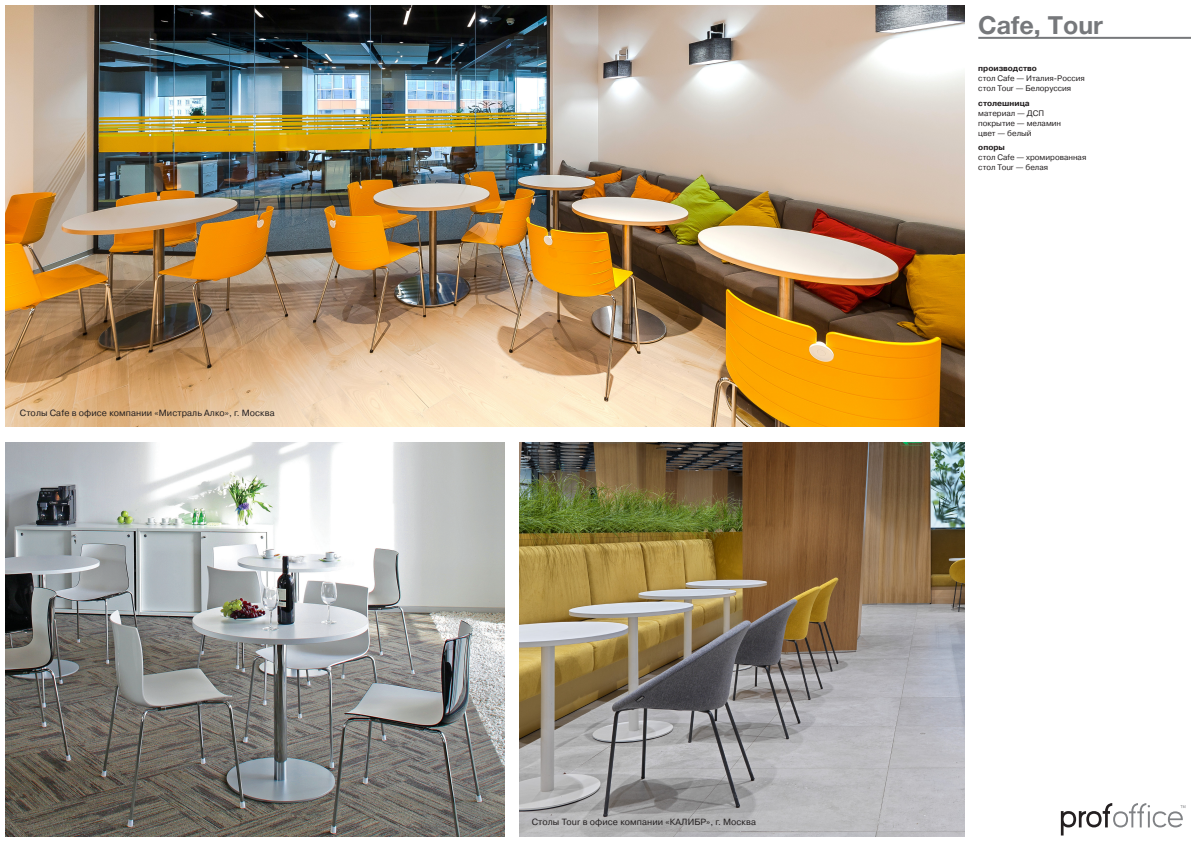
<style>
.page{position:relative;width:1191px;height:842px;background:#fff}
.page>*{position:absolute;margin:0;border:0;box-sizing:border-box;transform-origin:0 0}
.name{font:700 25px "Helvetica Neue LTCYR";color:#76787b}
.подпись{font:9px "Pragmatica C";letter-spacing:.01em;color:#231f20}
.spisok{font:8px/10px "Pragmatica C";color:#231f20}
.s1{font-weight:700}
</style>
<div class="page">
<hr style="left:978px;top:37px;width:213px;height:2px;background:#76787b">
<svg style="left:1060px;top:803px;width:125px;height:32px"></svg>
<img style="left:6px;top:442px;width:498px;height:394px">
<img style="left:6px;top:6px;width:958px;height:420px">
<img style="left:519px;top:442px;width:445px;height:394px">
<p class="подпись" style="left:20px;top:408px;width:256px">Столы Cafe в офисе компании «Мистраль Алко», г. Москва</p>
<p class="name" style="left:978px;top:10px;width:126px">Cafe, Tour</p>
<p class="spisok" style="left:978px;top:64px;width:108px"><span class="s1">производство<br></span>стол Cafe — Италия-Россия стол Tour — Белоруссия</p>
<p class="spisok" style="left:978px;top:98px;width:84px"><span class="s1">столешница </span>материал — ДСП покрытие — меламин цвет — белый</p>
<p class="spisok" style="left:978px;top:142px;width:110px"><span class="s1">опоры<br></span>стол Cafe — хромированная стол Tour — белая</p>
<p class="подпись" style="left:531px;top:817px;width:226px">Столы Tour в офисе компании «КАЛИБР», г. Москва</p>
</div>
